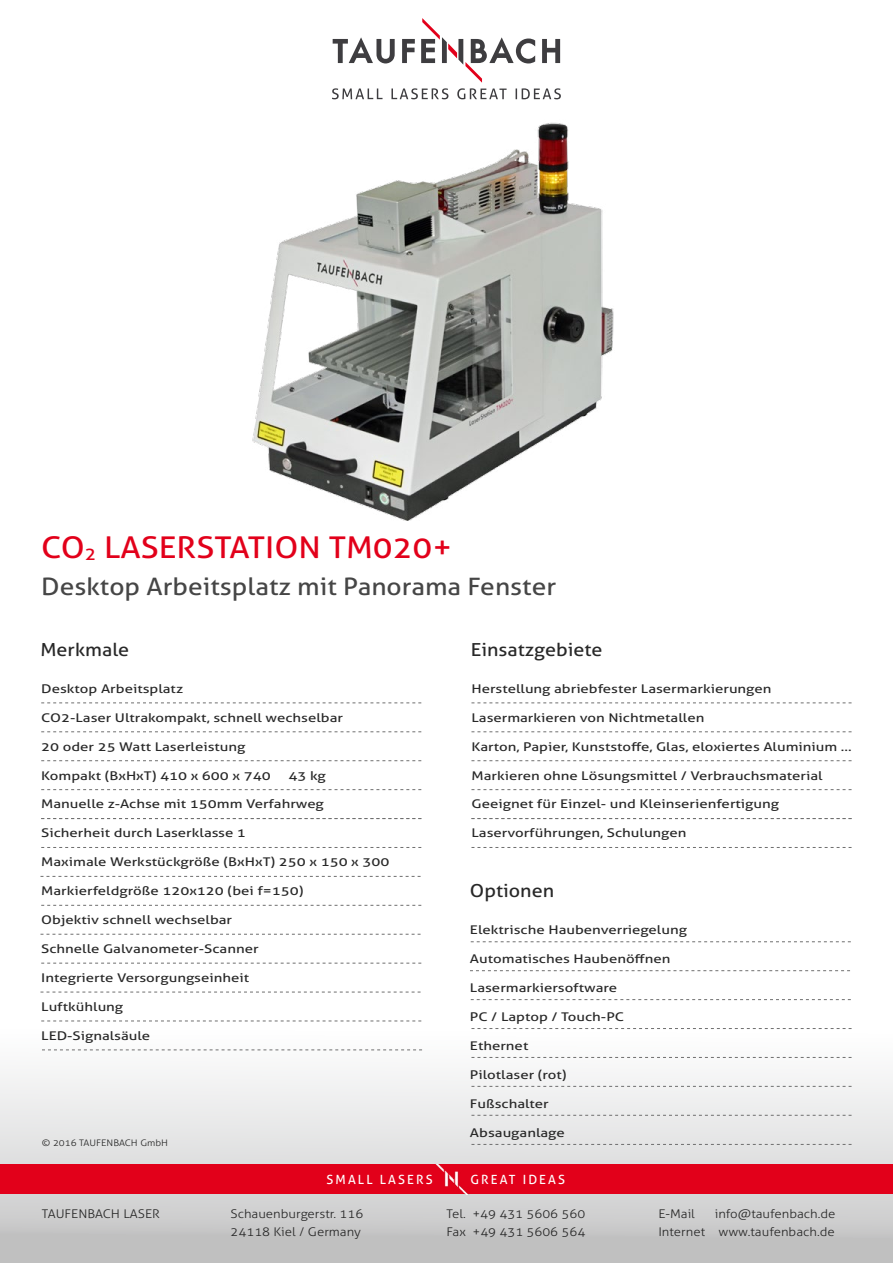
<style>
.page{position:relative;width:893px;height:1263px;background:#fff}
.page>*{position:absolute;margin:0;border:0;box-sizing:border-box;transform-origin:0 0}
.t1{font:30px "Aller";color:#e2001a;scale:1.1 1}
.t2{font:24px "Aller";color:#464646;scale:1.1 1}
.t3{font:18px "Aller";color:#282828;scale:1.1 1}
.t4{font:12.75px "Aller";letter-spacing:.165em;color:#fff}
.t5{font:12px "Aller";color:#282828;scale:1.25 1}
.t6{font:300 12px/18px "Aller";color:#282828;scale:1.1 1}
.t7{font:300 9px "Aller";color:#282828;scale:1.1 1}
</style>
<div class="page">
<svg style="left:0;top:847px;width:893px;height:416px"></svg>
<svg style="left:332px;top:18px;width:229px;height:81px"></svg>
<svg style="left:41px;top:702px;width:380px;height:1px"></svg>
<svg style="left:41px;top:731px;width:380px;height:1px"></svg>
<svg style="left:41px;top:760px;width:380px;height:1px"></svg>
<svg style="left:41px;top:789px;width:380px;height:1px"></svg>
<svg style="left:41px;top:847px;width:380px;height:1px"></svg>
<svg style="left:41px;top:818px;width:380px;height:1px"></svg>
<svg style="left:41px;top:905px;width:380px;height:1px"></svg>
<svg style="left:41px;top:963px;width:380px;height:1px"></svg>
<svg style="left:41px;top:1020px;width:380px;height:1px"></svg>
<svg style="left:40px;top:876px;width:381px;height:1px"></svg>
<svg style="left:40px;top:934px;width:381px;height:1px"></svg>
<svg style="left:40px;top:992px;width:381px;height:1px"></svg>
<svg style="left:42px;top:1049px;width:380px;height:1px"></svg>
<div style="left:0;top:1164px;width:893px;height:30px;background:#e2001a"></div>
<img style="left:435px;top:1164px;width:33px;height:30px">
<svg style="left:471px;top:702px;width:381px;height:1px"></svg>
<svg style="left:471px;top:731px;width:381px;height:1px"></svg>
<svg style="left:471px;top:760px;width:381px;height:1px"></svg>
<svg style="left:471px;top:789px;width:381px;height:1px"></svg>
<svg style="left:471px;top:847px;width:381px;height:1px"></svg>
<svg style="left:471px;top:818px;width:381px;height:1px"></svg>
<svg style="left:471px;top:941px;width:380px;height:1px"></svg>
<svg style="left:471px;top:999px;width:380px;height:1px"></svg>
<svg style="left:470px;top:970px;width:380px;height:1px"></svg>
<svg style="left:471px;top:1028px;width:381px;height:1px"></svg>
<svg style="left:471px;top:1057px;width:381px;height:1px"></svg>
<svg style="left:471px;top:1086px;width:381px;height:1px"></svg>
<img style="left:252px;top:122px;width:362px;height:399px">
<svg style="left:471px;top:1115px;width:381px;height:1px"></svg>
<svg style="left:471px;top:1144px;width:381px;height:1px"></svg>
<h1 class="t1" style="left:41px;top:529px;width:375px">CO<sub>2</sub> LASERSTATION TM020+</h1>
<h2 class="t2" style="left:41px;top:572px;width:470px">Desktop Arbeitsplatz mit Panorama Fenster</h2>
<h3 class="t3" style="left:40px;top:639px;width:82px">Merkmale</h3>
<p class="t5" style="left:41px;top:681px;width:115px">Desktop Arbeitsplatz</p>
<p class="t5" style="left:41px;top:710px;width:243px">CO2-Laser Ultrakompakt, schnell wechselbar</p>
<p class="t5" style="left:41px;top:739px;width:165px">20 oder 25 Watt Laserleistung</p>
<p class="t5" style="left:41px;top:768px;width:185px">Kompakt (BxHxT) 410 x 600 x 740</p>
<p class="t5" style="left:288px;top:768px;width:31px">43 kg</p>
<p class="t5" style="left:41px;top:797px;width:228px">Manuelle z-Achse mit 150mm Verfahrweg</p>
<p class="t5" style="left:41px;top:826px;width:165px">Sicherheit durch Laserklasse 1</p>
<p class="t5" style="left:41px;top:855px;width:280px">Maximale Werkstückgröße (BxHxT) 250 x 150 x 300</p>
<p class="t5" style="left:41px;top:884px;width:211px">Markierfeldgröße 120x120 (bei f=150)</p>
<p class="t5" style="left:41px;top:913px;width:154px">Objektiv schnell wechselbar</p>
<p class="t5" style="left:41px;top:942px;width:175px">Schnelle Galvanometer-Scanner</p>
<p class="t5" style="left:41px;top:971px;width:168px">Integrierte Versorgungseinheit</p>
<p class="t5" style="left:41px;top:1000px;width:67px">Luftkühlung</p>
<p class="t5" style="left:41px;top:1028px;width:89px">LED-Signalsäule</p>
<p class="t7" style="left:42px;top:1137px;width:116px">© 2016 TAUFENBACH GmbH</p>
<h3 class="t3" style="left:471px;top:639px;width:121px">Einsatzgebiete</h3>
<p class="t5" style="left:471px;top:681px;width:241px">Herstellung abriebfester Lasermarkierungen</p>
<p class="t5" style="left:471px;top:710px;width:188px">Lasermarkieren von Nichtmetallen</p>
<p class="t5" style="left:471px;top:739px;width:306px">Karton, Papier, Kunststoffe, Glas, eloxiertes Aluminium ...</p>
<p class="t5" style="left:471px;top:768px;width:282px">Markieren ohne Lösungsmittel / Verbrauchsmaterial</p>
<p class="t5" style="left:471px;top:797px;width:248px">Geeignet für Einzel- und Kleinserienfertigung</p>
<p class="t5" style="left:471px;top:826px;width:173px">Laservorführungen, Schulungen</p>
<h3 class="t3" style="left:470px;top:879px;width:78px">Optionen</h3>
<p class="t5" style="left:470px;top:923px;width:175px">Elektrische Haubenverriegelung</p>
<p class="t5" style="left:470px;top:952px;width:162px">Automatisches Haubenöffnen</p>
<p class="t5" style="left:470px;top:980px;width:119px">Lasermarkiersoftware</p>
<p class="t5" style="left:470px;top:1009px;width:125px">PC / Laptop / Touch-PC</p>
<p class="t5" style="left:470px;top:1038px;width:48px">Ethernet</p>
<p class="t5" style="left:470px;top:1067px;width:79px">Pilotlaser (rot)</p>
<p class="t5" style="left:470px;top:1096px;width:65px">Fußschalter</p>
<p class="t5" style="left:470px;top:1125px;width:77px">Absauganlage</p>
<p class="t4" style="left:327px;top:1171px;width:108px">SMALL LASERS</p>
<p class="t4" style="left:470px;top:1171px;width:96px">GREAT IDEAS</p>
<p class="t6" style="left:658px;top:1204px;width:163px;text-align:right">info@taufenbach.de<br>Internet www.taufenbach.de</p>
<p class="t6" style="left:42px;top:1204px;width:109px">TAUFENBACH LASER</p>
<p class="t6" style="left:231px;top:1204px;width:122px">Schauenburgerstr. 116<br>24118 Kiel / Germany</p>
<p class="t6" style="left:446px;top:1204px;width:128px">Tel. +49 431 5606 560<br>Fax +49 431 5606 564</p>
<p class="t6" style="left:658px;top:1204px;width:35px">E-Mail</p>
</div>
